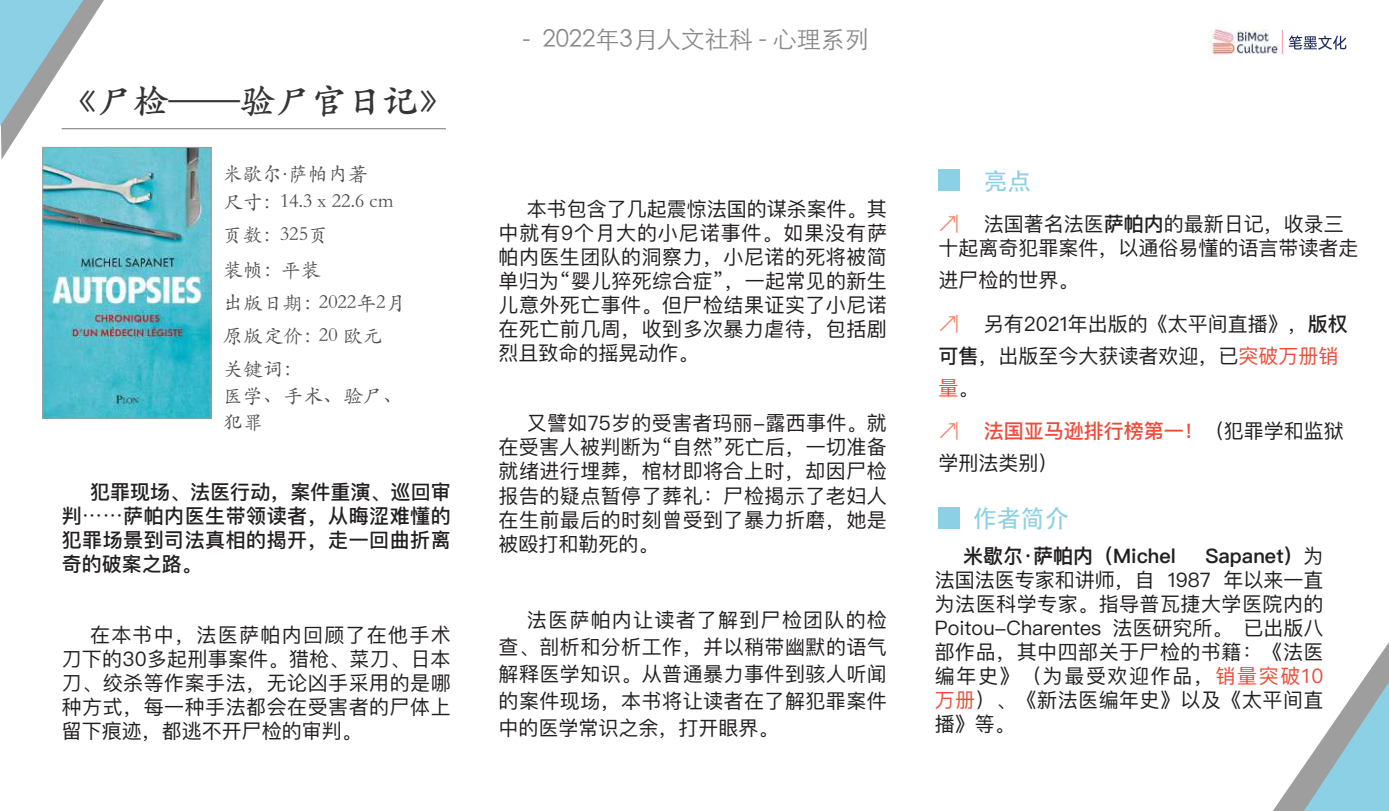
<style>
.page{position:relative;width:1389px;height:811px;background:#fff}
.page>*{position:absolute;margin:0;border:0;box-sizing:border-box;transform-origin:0 0}
.t1{font:700 36px "ST Kaiti TC";letter-spacing:-.01em;color:#363536}
.t2{font:300 24px "ST Heiti SC";color:#878887}
.t3{font:24px "ST Heiti";color:#8cd0e5}
.t4{font:20px/24px "Ping Fang SC";letter-spacing:.025em;color:#231f20;text-align:justify}
.t5{font:20px/32px "Ping Fang SC";color:#231f20}
.t6{font:20px/33px "ST Kaiti SC";color:#4b4c4d}
.t7{font:500 20px/24px "Ping Fang SC";letter-spacing:.025em;color:#231f20;text-align:justify}
.t8{font:600 20px "Ping Fang SC";color:#231f20}
.t9{font:20px "Ping Fang SC";color:#f48167}
.s1{font-family:"Hiragino Sans GB W3";font-weight:400}
.s2{font-weight:500}
.s3{color:#ee4c38}
.s4{font-weight:500;color:#ee4c38}
.s5{font-weight:600}
</style>
<div class="page">
<img style="left:1208px;top:29px;width:70px;height:26px">
<svg style="left:1282px;top:30px;width:1px;height:24px"></svg>
<svg style="left:1289px;top:35px;width:57px;height:15px"></svg>
<svg style="left:0;top:0;width:104px;height:160px"></svg>
<div style="left:939px;top:169px;width:21px;height:22px;background:#8cd0e5"></div>
<div style="left:939px;top:506px;width:21px;height:22px;background:#8cd0e5"></div>
<hr style="left:62px;top:128px;width:384px;height:1px;background:#747474">
<svg style="left:1273px;top:642px;width:116px;height:168px"></svg>
<img style="left:45px;top:149px;width:164px;height:267px">
<div style="left:43px;top:147px;width:168px;height:271px;border:1px solid #9e9e9e"></div>
<h1 class="t1" style="left:62px;top:78px;width:394px">《尸检——验尸官日记》</h1>
<p class="t6" style="left:222px;top:156px;width:147px">米歇尔·萨帕内著</p>
<p class="t6" style="left:222px;top:185px;width:173px">尺寸：14.3 x 22.6 cm</p>
<p class="t6" style="left:222px;top:218px;width:107px">页数：325页</p>
<p class="t6" style="left:223px;top:252px;width:99px">装帧：平装</p>
<p class="t6" style="left:223px;top:285px;width:101px;text-align:justify">出版日期：原版定价：关键词：</p>
<p class="t6" style="left:319px;top:285px;width:88px">2022年2月<br>20 欧元</p>
<p class="t6" style="left:223px;top:381px;width:181px;line-height:26px">医学、手术、验尸、犯罪</p>
<p class="t7" style="left:62px;top:479px;width:391px;text-indent:28px">犯罪现场、法医行动，案件重演、巡回审判<span class="s1">……</span>萨帕内医生带领读者，从晦涩难懂的犯罪场景到司法真相的揭开，走一回曲折离奇的破案之路。</p>
<p class="t4" style="left:62px;top:621px;width:391px;text-indent:28px">在本书中，法医萨帕内回顾了在他手术刀下的30多起刑事案件。猎枪、菜刀、日本刀、绞杀等作案手法，无论凶手采用的是哪种方式，每一种手法都会在受害者的尸体上留下痕迹，都逃不开尸检的审判。</p>
<p class="t2" style="left:522px;top:18px;width:348px">- 2022年3月人文社科 - 心理系列</p>
<p class="t4" style="left:499px;top:196px;width:390px;text-indent:28px">本书包含了几起震惊法国的谋杀案件。其中就有9个月大的小尼诺事件。如果没有萨帕内医生团队的洞察力，小尼诺的死将被简单归为“婴儿猝死综合症”，一起常见的新生儿意外死亡事件。但尸检结果证实了小尼诺在死亡前几周，收到多次暴力虐待，包括剧烈且致命的摇晃动作。</p>
<p class="t4" style="left:499px;top:411px;width:390px;text-indent:28px">又譬如75岁的受害者玛丽-露西事件。就在受害人被判断为“自然”死亡后，一切准备就绪进行埋葬，棺材即将合上时，却因尸检报告的疑点暂停了葬礼：尸检揭示了老妇人在生前最后的时刻曾受到了暴力折磨，她是被殴打和勒死的。</p>
<p class="t4" style="left:499px;top:606px;width:390px;line-height:27px;text-indent:28px">法医萨帕内让读者了解到尸检团队的检查、剖析和分析工作，并以稍带幽默的语气解释医学知识。从普通暴力事件到骇人听闻的案件现场，本书将让读者在了解犯罪案件中的医学常识之余，打开眼界。</p>
<p class="t3" style="left:983px;top:169px;width:49px">亮点</p>
<p class="t5" style="left:939px;top:212px;width:421px;line-height:24px;text-indent:45px">法国著名法医<span class="s2">萨帕内</span>的最新日记，收录三十起离奇犯罪案件，以通俗易懂的语言带读者走</p>
<p class="t4" style="left:939px;top:268px;width:141px">进尸检的世界。</p>
<p class="t9" style="left:939px;top:311px;width:21px">뻿</p>
<p class="t9" style="left:939px;top:212px;width:21px">뻿</p>
<p class="t5" style="left:939px;top:307px;width:411px;text-indent:45px">另有2021年出版的《太平间直播》，<span class="s2">版权可售</span>，出版至今大获读者欢迎，已<span class="s3">突破万册销量</span>。</p>
<p class="t9" style="left:939px;top:418px;width:21px">뻿</p>
<p class="t4" style="left:939px;top:414px;width:407px;line-height:32px;text-indent:45px"><span class="s4">法国亚马逊排行榜第一！</span>（犯罪学和监狱学刑法类别）</p>
<p class="t3" style="left:973px;top:506px;width:97px">作者简介</p>
<p class="t8" style="left:963px;top:543px;width:214px">米歇尔·萨帕内（Michel</p>
<p class="t4" style="left:935px;top:543px;width:390px;text-indent:271px"><span class="s5">Sapanet）</span>为法国法医专家和讲师，自 1987 年以来一直为法医科学专家。指导普瓦捷大学医院内的Poitou-Charentes 法医研究所。 已出版八部作品，其中四部关于尸检的书籍：《法医编年史》（为最受欢迎作品，<span class="s3">销量突破10万册</span>）、《新法医编年史》以及《太平间直播》等。</p>
</div>
